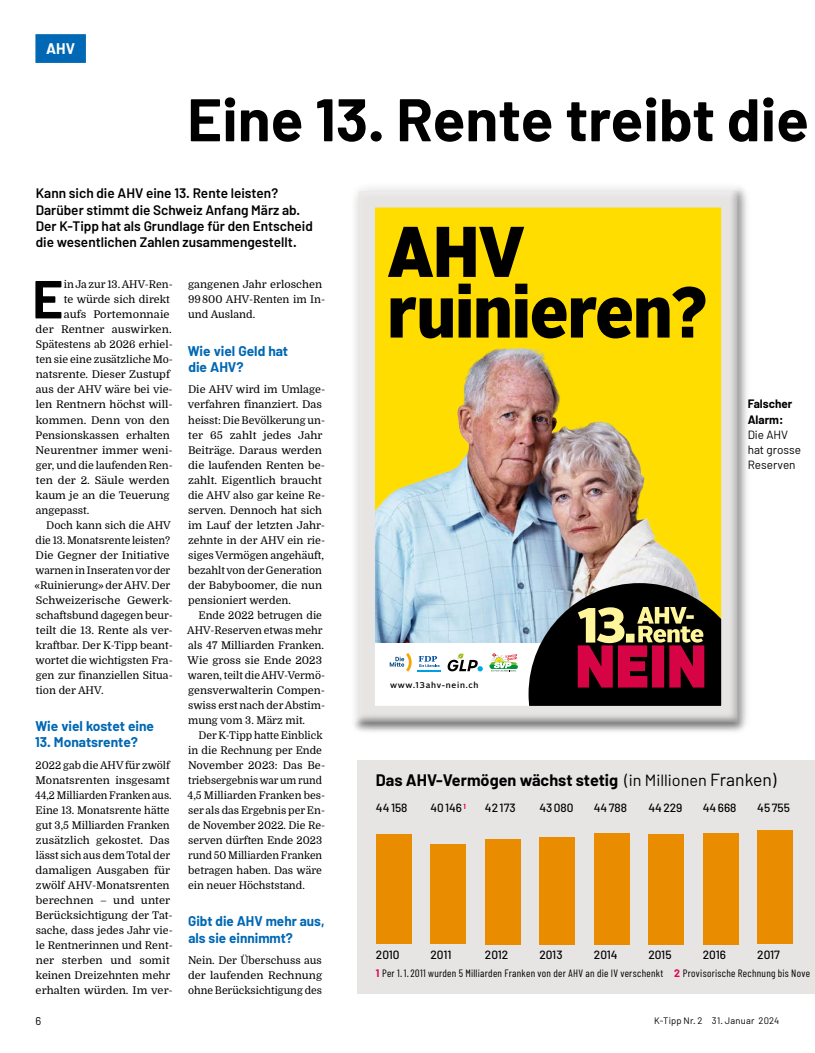
<style>
.page{position:relative;width:815px;height:1053px;background:#fff}
.page>*{position:absolute;margin:0;border:0;box-sizing:border-box;transform-origin:0 0}
.t1{font:900 71.5px/60.6px "Alright Sans";letter-spacing:-.01em;color:#000;scale:.9 1}
.t2{font:700 60px "Barlow";color:#000}
.t3{font:700 53.5px "Barlow";color:#000}
.t4{font:700 16.25px "Barlow";color:#000}
.t5{font:700 15px "Barlow";color:#fff}
.t6{font:600 13.75px/16.2px "Barlow";color:#000}
.t7{font:700 13.75px/16.2px "Barlow";color:#0068b4}
.t8{font:500 11.88px "Barlow";color:#000}
.t9{font:11.88px/15px "Barlow";color:#000}
.t10{font:700 11.88px/15px "Barlow";color:#000}
.t11{font:11.25px "Barlow";color:#000}
.t12{font:10.62px/15px "Domine";color:#000}
.t13{font:10.62px "Domine";color:#000;scale:1.04 1}
.t14{font:10.62px "Barlow Condensed";letter-spacing:.025em;color:#000}
.t15{font:9.38px "Barlow";letter-spacing:.03em;color:#000}
.t16{font:500 8.38px "Alright Sans";letter-spacing:.09em;color:#000}
.s1{font-weight:400}
.s2{font-weight:400;font-size:17.5px}
.s3{font-family:"Barlow";font-weight:700;color:#e50059}
</style>
<div class="page">
<div style="left:358px;top:760px;width:457px;height:233px;background:#e7e4e4"></div>
<div style="left:430px;top:844px;width:36px;height:100px;background:#ea8c00"></div>
<div style="left:485px;top:839px;width:35px;height:105px;background:#ea8c00"></div>
<div style="left:539px;top:837px;width:36px;height:107px;background:#ea8c00"></div>
<div style="left:594px;top:832px;width:35px;height:112px;background:#ea8c00"></div>
<div style="left:648px;top:834px;width:36px;height:110px;background:#ea8c00"></div>
<div style="left:703px;top:833px;width:35px;height:111px;background:#ea8c00"></div>
<div style="left:757px;top:830px;width:36px;height:114px;background:#ea8c00"></div>
<div style="left:376px;top:834px;width:35px;height:110px;background:#ea8c00"></div>
<div style="left:350px;top:185px;width:398px;height:548px;background:#000;opacity:.75"></div>
<div style="left:35px;top:34px;width:51px;height:29px;background:#0068b4"></div>
<h3 class="t5" style="left:46px;top:39px;width:31px">AHV</h3>
<h2 class="t2" style="left:187px;top:82px;width:623px">Eine 13. Rente treibt die</h2>
<p class="t6" style="left:36px;top:185px;width:279px">Kann sich die AHV eine 13. Rente leisten?<br>Darüber stimmt die Schweiz Anfang März ab.<br>Der K-Tipp hat als Grundlage für den Entscheid die wesentlichen Zahlen zusammengestellt.</p>
<h3 class="t3" style="left:32px;top:266px;width:33px">E</h3>
<p class="t12" style="left:64px;top:277px;width:111px">in Ja zur 13. AHV-Ren-</p>
<p class="t12" style="left:188px;top:277px;width:139px">gangenen Jahr erloschen<br>99800 AHV-Renten im In&shy;und Ausland.</p>
<p class="t7" style="left:188px;top:343px;width:102px">Wie viel Geld hat die AHV?</p>
<p class="t12" style="left:188px;top:382px;width:139px">Die AHV wird im Umlage&shy;verfahren finanziert. Das heisst: Die Bevölkerung un&shy;ter 65 zahlt jedes Jahr<br>Beiträge. Daraus werden die laufenden Renten be&shy;zahlt. Eigentlich braucht die AHV also gar keine Re&shy;serven. Dennoch hat sich im Lauf der letzten Jahr&shy;zehnte in der AHV ein rie&shy;siges Vermögen angehäuft, bezahlt von der Generation der Babyboomer, die nun pensioniert werden.</p>
<p class="t12" style="left:187px;top:607px;width:139px;text-indent:11px">Ende 2022 betrugen die<br>AHV-Reserven etwas mehr als 47 Milliarden Franken.<br>Wie gross sie Ende 2023 waren, teilt die AHV-Vermö&shy;gensverwalterin Compen&shy;swiss erst nach der Abstim&shy;mung vom 3. März mit.</p>
<p class="t12" style="left:188px;top:727px;width:139px;text-indent:11px">Der K-Tipp hatte Einblick in die Rechnung per Ende<br>November 2023: Das Be&shy;triebsergebnis war um rund<br>4,5 Milliarden Franken bes&shy;ser als das Ergebnis per En&shy;de November 2022. Die Re&shy;serven dürften Ende 2023 rund 50 Milliarden Franken betragen haben. Das wäre ein neuer Höchststand.</p>
<p class="t7" style="left:188px;top:913px;width:138px">Gibt die AHV mehr aus, als sie einnimmt?</p>
<p class="t12" style="left:188px;top:952px;width:136px;text-align:justify">Nein. Der Überschuss aus der laufenden Rechnung ohne Berücksichtigung des</p>
<p class="t12" style="left:64px;top:292px;width:107px">te würde sich direkt</p>
<p class="t13" style="left:64px;top:309px;width:103px">aufs Portemonnaie</p>
<p class="t13" style="left:36px;top:324px;width:132px">der Rentner auswirken.</p>
<p class="t12" style="left:36px;top:337px;width:139px">Spätestens ab 2026 erhiel-</p>
<p class="t12" style="left:36px;top:352px;width:138px">ten sie eine zusätzliche Mo-</p>
<p class="t12" style="left:36px;top:367px;width:136px">natsrente. Dieser Zustupf</p>
<p class="t12" style="left:36px;top:382px;width:139px">aus der AHV wäre bei vie-</p>
<p class="t12" style="left:36px;top:397px;width:139px">len Rentnern höchst will-</p>
<p class="t13" style="left:36px;top:414px;width:130px">kommen. Denn von den</p>
<p class="t12" style="left:36px;top:427px;width:136px">Pensionskassen erhalten</p>
<p class="t13" style="left:36px;top:444px;width:133px">Neurentner immer weni-</p>
<p class="t12" style="left:36px;top:457px;width:138px">ger, und die laufenden Ren-</p>
<p class="t13" style="left:36px;top:474px;width:130px">ten der 2. Säule werden</p>
<p class="t12" style="left:36px;top:487px;width:135px">kaum je an die Teuerung</p>
<p class="t12" style="left:36px;top:502px;width:55px">angepasst.</p>
<p class="t12" style="left:46px;top:517px;width:126px">Doch kann sich die AHV</p>
<p class="t12" style="left:36px;top:532px;width:136px">die 13. Monatsrente leisten?</p>
<p class="t13" style="left:36px;top:549px;width:130px">Die Gegner der Initiative</p>
<p class="t12" style="left:36px;top:562px;width:136px">warnen in Inseraten vor der</p>
<p class="t12" style="left:34px;top:577px;width:137px">«Ruinierung» der AHV. Der</p>
<p class="t13" style="left:36px;top:594px;width:133px">Schweizerische Gewerk-</p>
<p class="t12" style="left:36px;top:607px;width:137px">schaftsbund dagegen beur-</p>
<p class="t13" style="left:36px;top:624px;width:133px">teilt die 13. Rente als ver-</p>
<p class="t12" style="left:36px;top:637px;width:138px">kraftbar. Der K-Tipp beant-</p>
<p class="t12" style="left:36px;top:652px;width:139px">wortet die wichtigsten Fra-</p>
<p class="t12" style="left:36px;top:667px;width:138px">gen zur finanziellen Situa-</p>
<p class="t12" style="left:36px;top:682px;width:69px">tion der AHV.</p>
<p class="t7" style="left:35px;top:718px;width:120px">Wie viel kostet eine</p>
<p class="t7" style="left:35px;top:734px;width:104px">13. Monatsrente?</p>
<p class="t12" style="left:35px;top:757px;width:139px">2022 gab die AHV für zwölf<br>Monatsrenten insgesamt<br>44,2 Milliarden Franken aus.<br>Eine 13. Monatsrente hätte gut 3,5 Milliarden Franken zusätzlich gekostet. Das lässt sich aus dem Total der damaligen Ausgaben für zwölf AHV-Monatsrenten berechnen – und unter<br>Berücksichtigung der Tat&shy;sache, dass jedes Jahr vie&shy;le Rentnerinnen und Rent&shy;ner sterben und somit keinen Dreizehnten mehr erhalten würden. Im ver-</p>
<h1 class="t1" style="left:387px;top:221px;width:358px">AHV ruinieren?</h1>
<p class="t10" style="left:748px;top:396px;width:46px">Falscher<br>Alarm:</p>
<p class="t9" style="left:748px;top:426px;width:55px">Die AHV hat grosse<br>Reserven</p>
<p class="t16" style="left:390px;top:679px;width:90px">www.13ahv-nein.ch</p>
<h3 class="t4" style="left:376px;top:769px;width:402px">Das AHV-Vermögen wächst stetig <span class="s1">(in Millionen</span> <span class="s2">Franken)</span></h3>
<p class="t8" style="left:376px;top:800px;width:33px">44158</p>
<p class="t8" style="left:430px;top:800px;width:37px">40146 <sup>1</sup></p>
<p class="t8" style="left:485px;top:800px;width:32px">42173</p>
<p class="t8" style="left:539px;top:800px;width:36px">43080</p>
<p class="t8" style="left:594px;top:800px;width:35px">44788</p>
<p class="t8" style="left:648px;top:800px;width:36px">44229</p>
<p class="t8" style="left:703px;top:800px;width:35px">44668</p>
<p class="t8" style="left:757px;top:800px;width:34px">45755</p>
<p class="t8" style="left:376px;top:946px;width:25px">2010</p>
<p class="t8" style="left:430px;top:946px;width:23px">2011</p>
<p class="t8" style="left:485px;top:946px;width:25px">2012</p>
<p class="t8" style="left:539px;top:946px;width:25px">2013</p>
<p class="t8" style="left:594px;top:946px;width:25px">2014</p>
<p class="t8" style="left:648px;top:946px;width:25px">2015</p>
<p class="t8" style="left:703px;top:946px;width:25px">2016</p>
<p class="t8" style="left:757px;top:946px;width:24px">2017</p>
<p class="t14" style="left:376px;top:966px;width:436px"><span class="s3">1</span> Per 1. 1. 2011 wurden 5 Milliarden Franken von der AHV an die IV verschenkt <span class="s3">2</span> Provisorische Rechnung bis Nove</p>
<p class="t11" style="left:35px;top:1013px;width:7px">6</p>
<p class="t15" style="left:654px;top:1015px;width:127px">K-Tipp Nr. 2 31. Januar 2024</p>
</div>
